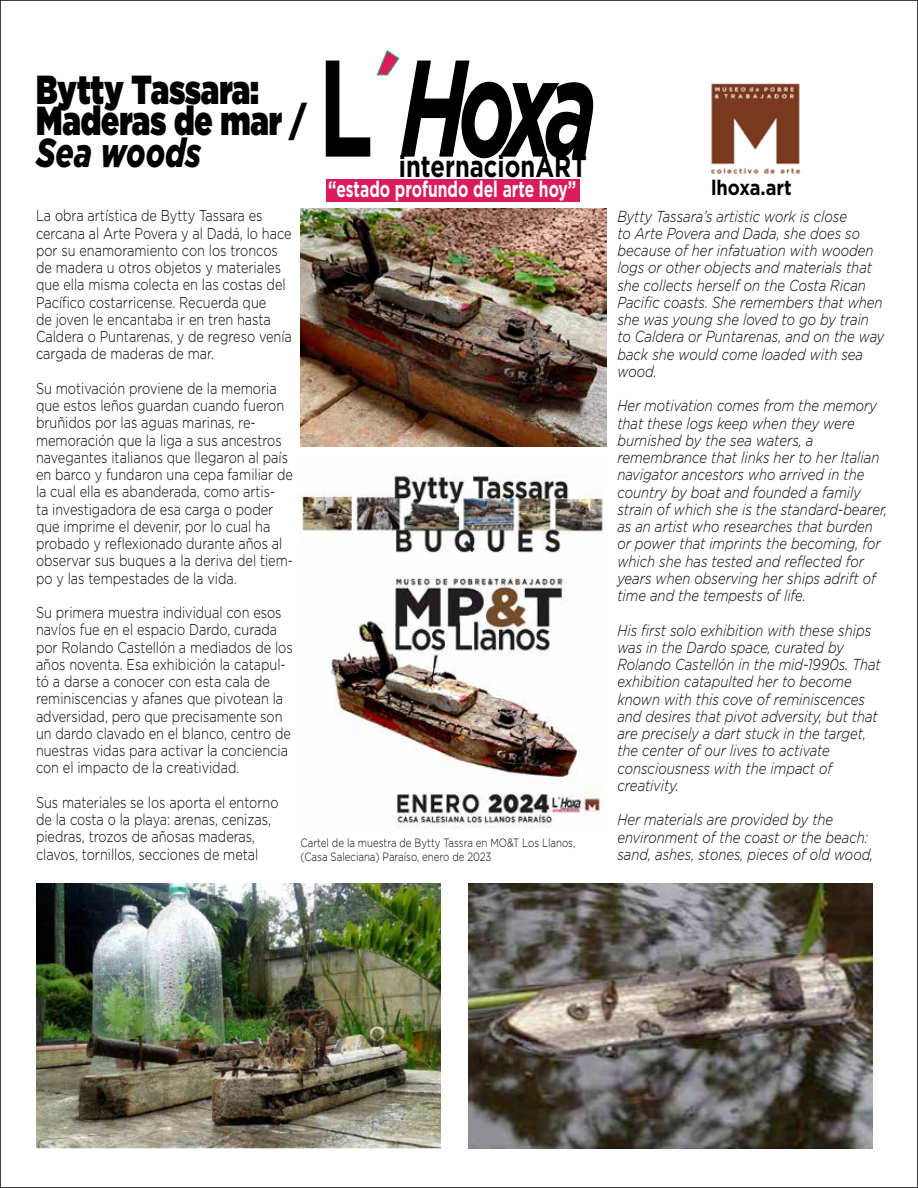
<style>
.page{position:relative;width:918px;height:1188px;background:#fff}
.page>*{position:absolute;margin:0;border:0;box-sizing:border-box;transform-origin:0 0}
.t1{font:italic 700 137.25px "Gotham";color:#000;scale:.65 1}
.t2{font:900 40.5px/31.5px "Gotham";color:#000;scale:.75 1}
.t3{font:italic 900 40.5px "Gotham";color:#000;scale:.75 1}
.t4{font:700 30.15px "Gotham";color:#000;scale:.79 1}
.t5{font:700 22.5px "Gotham";color:#fff;scale:.7 1}
.t6{font:700 21px "Gotham";color:#000;scale:.87 1}
.t7{font:italic 300 15.9px/17.2px "Gotham";color:#000;scale:.83 1}
.t8{font:300 15.75px/17.2px "Gotham";color:#000;scale:.81 1}
.t9{font:300 12px/14.4px "Gotham";color:#000;scale:.81 1}
.s1{font-style:normal}
.s2{font-style:normal;color:#da1c5c}
</style>
<div class="page">
<svg style="left:377px;top:50px;width:22px;height:25px"></svg>
<div style="left:326px;top:179px;width:254px;height:22px;background:#da1c5c"></div>
<img style="left:301px;top:209px;width:306px;height:237px">
<img style="left:36px;top:884px;width:405px;height:264px">
<img style="left:301px;top:475px;width:302px;height:354px">
<img style="left:468px;top:884px;width:405px;height:264px">
<img style="left:711px;top:83px;width:91px;height:91px">
<h2 class="t2" style="left:36px;top:73px;width:362px">Bytty Tassara:<br>Maderas de mar /</h2>
<h2 class="t3" style="left:36px;top:129px;width:222px">Sea woods</h2>
<h1 class="t1" style="left:318px;top:29px;width:430px"><span class="s1">L</span><span class="s2">´</span>Hoxa</h1>
<h3 class="t4" style="left:399px;top:149px;width:239px">internacionART</h3>
<h3 class="t5" style="left:328px;top:176px;width:356px">“estado profundo del arte hoy”</h3>
<p class="t8" style="left:36px;top:207px;width:317px">La obra artística de Bytty Tassara es cercana al Arte Povera y al Dadá, lo hace por su enamoramiento con los troncos de madera u otros objetos y materiales que ella misma colecta en las costas del Pacífico costarricense. Recuerda que<br>de joven le encantaba ir en tren hasta Caldera o Puntarenas, y de regreso venía cargada de maderas de mar.</p>
<p class="t8" style="left:36px;top:379px;width:319px">Su motivación proviene de la memoria que estos leños guardan cuando fueron bruñidos por las aguas marinas, re&shy;memoración que la liga a sus ancestros navegantes italianos que llegaron al país en barco y fundaron una cepa familiar de la cual ella es abanderada, como artis-<br>ta investigadora de esa carga o poder que imprime el devenir, por lo cual ha probado y reflexionado durante años al observar sus buques a la deriva del tiem&shy;po y las tempestades de la vida.</p>
<p class="t8" style="left:36px;top:604px;width:319px">Su primera muestra individual con esos navíos fue en el espacio Dardo, curada por Rolando Castellón a mediados de los años noventa. Esa exhibición la catapul&shy;tó a darse a conocer con esta cala de reminiscencias y afanes que pivotean la adversidad, pero que precisamente son un dardo clavado en el blanco, centro de nuestras vidas para activar la conciencia con el impacto de la creatividad.</p>
<p class="t8" style="left:36px;top:793px;width:301px">Sus materiales se los aporta el entorno de la costa o la playa: arenas, cenizas, piedras, trozos de añosas maderas, clavos, tornillos, secciones de metal</p>
<p class="t9" style="left:301px;top:835px;width:341px">Cartel de la muestra de Bytty Tassra en MO&amp;T Los Llanos, (Casa Saleciana) Paraíso, enero de 2023</p>
<h3 class="t6" style="left:711px;top:175px;width:94px">lhoxa.art</h3>
<p class="t7" style="left:617px;top:207px;width:323px">Bytty Tassara’s artistic work is close<br>to Arte Povera and Dada, she does so because of her infatuation with wooden logs or other objects and materials that she collects herself on the Costa Rican Pacific coasts. She remembers that when she was young she loved to go by train to Caldera or Puntarenas, and on the way back she would come loaded with sea wood.</p>
<p class="t7" style="left:617px;top:397px;width:327px">Her motivation comes from the memory that these logs keep when they were burnished by the sea waters, a remembrance that links her to her Italian navigator ancestors who arrived in the country by boat and founded a family strain of which she is the standard-bearer, as an artist who researches that burden or power that imprints the becoming, for which she has tested and reflected for years when observing her ships adrift of time and the tempests of life.</p>
<p class="t7" style="left:617px;top:621px;width:319px">His first solo exhibition with these ships was in the Dardo space, curated by Rolando Castellón in the mid-1990s. That exhibition catapulted her to become known with this cove of reminiscences and desires that pivot adversity, but that are precisely a dart stuck in the target, the center of our lives to activate consciousness with the impact of creativity.</p>
<p class="t7" style="left:617px;top:811px;width:310px">Her materials are provided by the environment of the coast or the beach: sand, ashes, stones, pieces of old wood,</p>
</div>
